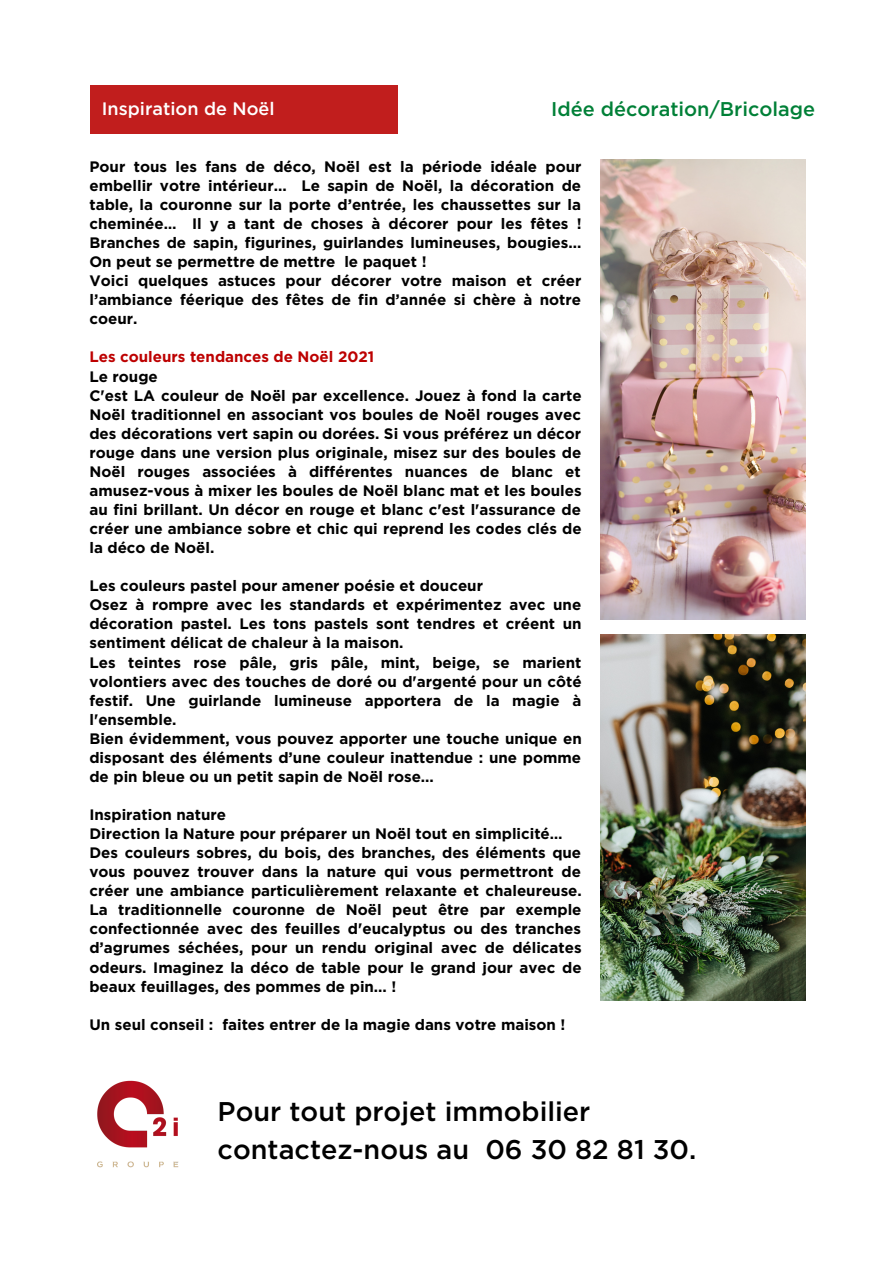
<style>
.page{position:relative;width:894px;height:1264px;background:#fff}
.page>*{position:absolute;margin:0;border:0;box-sizing:border-box;transform-origin:0 0}
.t1{font:500 27px "Gotham";color:#000}
.t2{font:500 19.8px "Gotham";color:#008037}
.t3{font:500 18px "Gotham";color:#fff}
.t4{font:700 15.15px/19px "Gotham";color:#000;text-align:justify}
.t5{font:700 15.15px "Gotham";color:#bd0000}
</style>
<div class="page">
<img style="left:600px;top:159px;width:205px;height:461px">
<img style="left:600px;top:634px;width:205px;height:366px">
<img style="left:97px;top:1080px;width:82px;height:88px">
<div style="left:90px;top:85px;width:307px;height:49px;background:#c11e1d"></div>
<p class="t3" style="left:102px;top:101px;width:174px">Inspiration de Noël</p>
<p class="t2" style="left:551px;top:100px;width:265px">Idée décoration/Bricolage</p>
<p class="t4" style="left:89px;top:158px;width:493px">Pour tous les fans de déco, Noël est la période idéale pour embellir votre intérieur... Le sapin de Noël, la décoration de table, la couronne sur la porte d’entrée, les chaussettes sur la cheminée… Il y a tant de choses à décorer pour les fêtes !<br>Branches de sapin, figurines, guirlandes lumineuses, bougies...<br>On peut se permettre de mettre le paquet !</p>
<p class="t4" style="left:89px;top:272px;width:493px">Voici quelques astuces pour décorer votre maison et créer l’ambiance féerique des fêtes de fin d’année si chère à notre coeur.</p>
<p class="t5" style="left:89px;top:350px;width:286px">Les couleurs tendances de Noël 2021</p>
<p class="t4" style="left:89px;top:367px;width:70px">Le rouge</p>
<p class="t4" style="left:89px;top:386px;width:493px">C'est LA couleur de Noël par excellence. Jouez à fond la carte Noël traditionnel en associant vos boules de Noël rouges avec des décorations vert sapin ou dorées. Si vous préférez un décor rouge dans une version plus originale, misez sur des boules de Noël rouges associées à différentes nuances de blanc et amusez-vous à mixer les boules de Noël blanc mat et les boules au fini brillant. Un décor en rouge et blanc c'est l'assurance de créer une ambiance sobre et chic qui reprend les codes clés de la déco de Noël.</p>
<p class="t4" style="left:89px;top:577px;width:395px">Les couleurs pastel pour amener poésie et douceur</p>
<p class="t4" style="left:89px;top:596px;width:493px">Osez à rompre avec les standards et expérimentez avec une décoration pastel. Les tons pastels sont tendres et créent un sentiment délicat de chaleur à la maison.</p>
<p class="t4" style="left:89px;top:653px;width:493px">Les teintes rose pâle, gris pâle, mint, beige, se marient volontiers avec des touches de doré ou d'argenté pour un côté festif. Une guirlande lumineuse apportera de la magie à l'ensemble.</p>
<p class="t4" style="left:89px;top:729px;width:494px">Bien évidemment, vous pouvez apporter une touche unique en disposant des éléments d’une couleur inattendue : une pomme de pin bleue ou un petit sapin de Noël rose...</p>
<p class="t4" style="left:89px;top:806px;width:138px">Inspiration nature</p>
<p class="t4" style="left:89px;top:825px;width:474px">Direction la Nature pour préparer un Noël tout en simplicité…</p>
<p class="t4" style="left:89px;top:844px;width:494px">Des couleurs sobres, du bois, des branches, des éléments que vous pouvez trouver dans la nature qui vous permettront de créer une ambiance particulièrement relaxante et chaleureuse.<br>La traditionnelle couronne de Noël peut être par exemple confectionnée avec des feuilles d'eucalyptus ou des tranches d’agrumes séchées, pour un rendu original avec de délicates odeurs. Imaginez la déco de table pour le grand jour avec de beaux feuillages, des pommes de pin... !</p>
<p class="t4" style="left:89px;top:1015px;width:477px">Un seul conseil : faites entrer de la magie dans votre maison !</p>
<p class="t1" style="left:217px;top:1099px;width:374px">Pour tout projet immobilier</p>
<p class="t1" style="left:217px;top:1136px;width:480px">contactez-nous au 06 30 82 81 30.</p>
</div>
